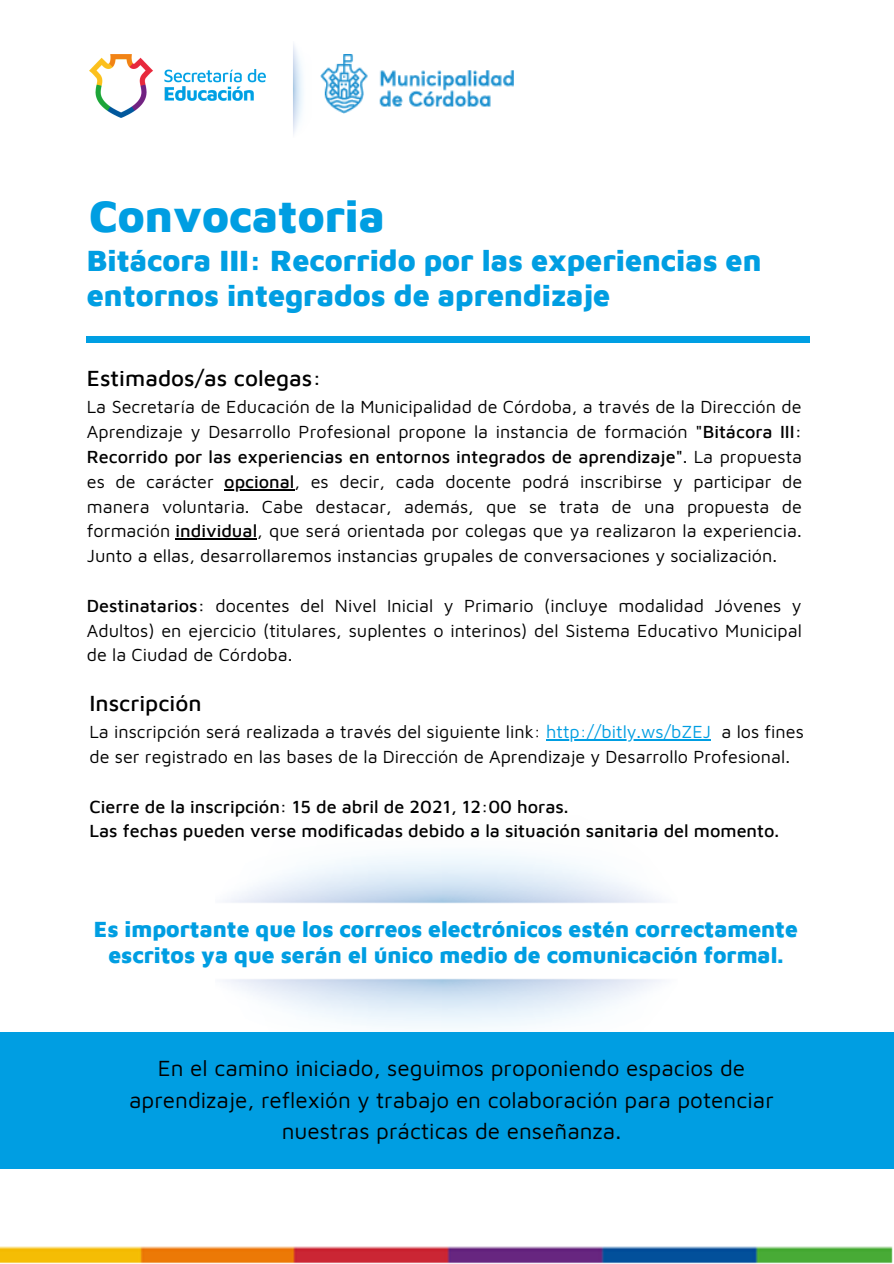
<style>
.page{position:relative;width:894px;height:1264px;background:#fff}
.page>*{position:absolute;margin:0;border:0;box-sizing:border-box;transform-origin:0 0}
.t1{font:900 45px "Maven Pro";color:#009ee2}
.t2{font:900 30px/35px "Maven Pro";color:#009ee2}
.t3{font:22.5px/31.5px "Maven Pro";color:#000;text-align:center}
.t4{font:900 22.5px/26px "Maven Pro";color:#009ee2;text-align:center}
.t5{font:500 22.5px "Maven Pro";color:#000}
.t6{font:18px/24.8px "Maven Pro";color:#000;text-align:justify}
.t7{font:500 18px "Maven Pro";color:#000}
.s1{font-weight:500}
.s2{color:#009ee2}
</style>
<div class="page">
<img style="left:89px;top:54px;width:176px;height:64px">
<img style="left:320px;top:54px;width:193px;height:59px">
<img style="left:293px;top:44px;width:10px;height:90px">
<div style="left:87px;top:337px;width:722px;height:5px;background:#009fe3"></div>
<hr style="left:224px;top:489px;width:70px;height:1px;background:#000">
<hr style="left:175px;top:538px;width:82px;height:1px;background:#000">
<div style="left:0;top:1032px;width:893px;height:136px;background:#009ee2"></div>
<hr style="left:546px;top:739px;width:164px;height:1px;background:#009ee2">
<img style="left:0;top:1246px;width:893px;height:17px">
<p class="t1" style="left:89px;top:189px;width:297px">Convocatoria</p>
<p class="t2" style="left:87px;top:242px;width:676px">Bitácora III: Recorrido por las experiencias en entornos integrados de aprendizaje</p>
<p class="t5" style="left:87px;top:365px;width:236px">Estimados/as colegas:</p>
<p class="t6" style="left:87px;top:394px;width:716px">La Secretaría de Educación de la Municipalidad de Córdoba, a través de la Dirección de Aprendizaje y Desarrollo Profesional propone la instancia de formación <span class="s1">"Bitácora III:<br>Recorrido por las experiencias en entornos integrados de aprendizaje"</span>. La propuesta es de carácter <span class="s1">opcional</span>, es decir, cada docente podrá inscribirse y participar de manera voluntaria. Cabe destacar, además, que se trata de una propuesta de formación <span class="s1">individual</span>, que será orientada por colegas que ya realizaron la experiencia.<br>Junto a ellas, desarrollaremos instancias grupales de conversaciones y socialización.</p>
<p class="t6" style="left:87px;top:592px;width:716px"><span class="s1">Destinatarios:</span> docentes del Nivel Inicial y Primario (incluye modalidad Jóvenes y Adultos) en ejercicio (titulares, suplentes o interinos) del Sistema Educativo Municipal de la Ciudad de Córdoba.</p>
<p class="t5" style="left:89px;top:689px;width:114px">Inscripción</p>
<p class="t6" style="left:89px;top:719px;width:715px">La inscripción será realizada a través del siguiente link: <span class="s2">http://bitly.ws/bZEJ</span> a los fines de ser registrado en las bases de la Dirección de Aprendizaje y Desarrollo Profesional.</p>
<p class="t7" style="left:89px;top:795px;width:480px">Cierre de la inscripción: 15 de abril de 2021, 12:00 horas.</p>
<p class="t7" style="left:89px;top:820px;width:691px">Las fechas pueden verse modificadas debido a la situación sanitaria del momento.</p>
<p class="t4" style="left:94px;top:915px;width:705px">Es importante que los correos electrónicos estén correctamente escritos ya que serán el único medio de comunicación formal.</p>
<p class="t3" style="left:129px;top:1052px;width:646px">En el camino iniciado, seguimos proponiendo espacios de aprendizaje, reflexión y trabajo en colaboración para potenciar nuestras prácticas de enseñanza.</p>
</div>
